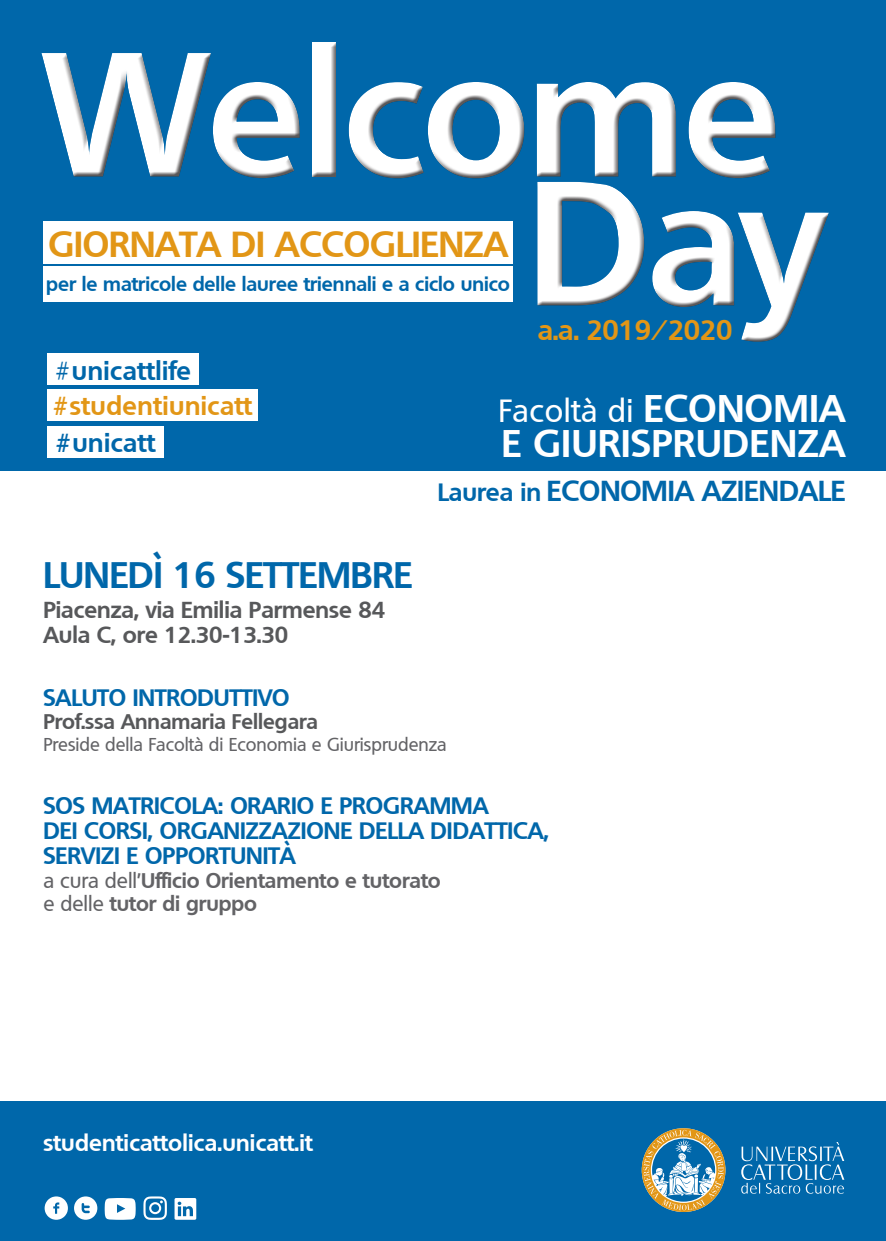
<style>
.page{position:relative;width:886px;height:1241px;background:#fff}
.page>*{position:absolute;margin:0;border:0;box-sizing:border-box;transform-origin:0 0}
.t1{font:700 171.25px/128.8px "Quebec";letter-spacing:-.01em;color:#fff;text-align:right}
.t2{font:700 37.5px "Quebec";letter-spacing:.02em;color:#fff}
.t3{font:700 35.94px "Quebec";color:#0067aa}
.t4{font:700 35.25px "Quebec";color:#e29616}
.t5{font:500 31.25px "Quebec";letter-spacing:.02em;color:#fff}
.t6{font:700 28.12px "Quebec";color:#0067aa}
.t7{font:700 27.5px "Quebec";letter-spacing:-.01em;color:#e29616}
.t8{font:700 25.38px "Quebec";letter-spacing:.02em;color:#0067aa}
.t9{font:700 25.38px "Quebec";letter-spacing:.02em;color:#e29616}
.t10{font:700 23.12px "Quebec";color:#0067aa}
.t11{font:700 22.5px "Quebec";color:#57585a}
.t12{font:700 22.44px "Quebec";letter-spacing:.01em;color:#fff}
.t13{font:700 20.62px "Quebec";color:#636366}
.t14{font:700 20.62px "Quebec";color:#57585a}
.t15{font:700 19.38px "Quebec";color:#0067aa}
.t16{font:500 18.12px "Quebec";color:#636366}
.s1{font-weight:400}
.s2{font-weight:700;font-size:37.5px}
.s3{font-size:24.38px}
.s4{font-weight:500}
</style>
<div class="page">
<div style="left:0;top:1101px;width:886px;height:139px;background:#0067aa"></div>
<div style="left:0;top:0;width:886px;height:470px;background:#0067aa"></div>
<svg style="left:642px;top:1128px;width:83px;height:83px"></svg>
<svg style="left:741px;top:1142px;width:103px;height:51px"></svg>
<div style="left:62px;top:39px;width:772px;height:308px;background:#231f20;opacity:.75"></div>
<svg style="left:45px;top:1196px;width:23px;height:23px"></svg>
<svg style="left:74px;top:1196px;width:23px;height:23px"></svg>
<svg style="left:105px;top:1198px;width:31px;height:21px"></svg>
<svg style="left:143px;top:1196px;width:24px;height:23px"></svg>
<svg style="left:175px;top:1198px;width:21px;height:21px"></svg>
<div style="left:47px;top:426px;width:117px;height:31px;background:#fff"></div>
<div style="left:48px;top:389px;width:210px;height:32px;background:#fff"></div>
<div style="left:47px;top:353px;width:152px;height:32px;background:#fff"></div>
<div style="left:43px;top:221px;width:470px;height:42px;background:#fff"></div>
<div style="left:43px;top:266px;width:470px;height:36px;background:#fff"></div>
<h1 class="t1" style="left:43px;top:46px;width:783px">Welcome<br>Day</h1>
<p class="t4" style="left:48px;top:221px;width:461px">GIORNATA DI ACCOGLIENZA</p>
<p class="t15" style="left:46px;top:271px;width:465px">per le matricole delle lauree triennali e a ciclo unico</p>
<p class="t7" style="left:538px;top:311px;width:196px">a.a. 2019/2020</p>
<p class="t8" style="left:55px;top:353px;width:137px"><span class="s1">#</span>unicattlife</p>
<p class="t9" style="left:53px;top:389px;width:200px">#studentiunicatt</p>
<p class="t8" style="left:56px;top:426px;width:101px">#unicatt</p>
<p class="t3" style="left:43px;top:551px;width:371px">LUNEDÌ 16 SETTEMBRE</p>
<p class="t11" style="left:43px;top:595px;width:343px">Piacenza, via Emilia Parmense 84</p>
<p class="t11" style="left:43px;top:620px;width:246px">Aula C, ore 12.30-13.30</p>
<p class="t5" style="left:498px;top:391px;width:348px">Facoltà di <span class="s2">ECONOMIA</span></p>
<p class="t2" style="left:502px;top:418px;width:345px">E GIURISPRUDENZA</p>
<p class="t6" style="left:438px;top:472px;width:409px"><span class="s3">Laurea in</span> ECONOMIA AZIENDALE</p>
<p class="t10" style="left:43px;top:682px;width:248px">SALUTO INTRODUTTIVO</p>
<p class="t14" style="left:43px;top:708px;width:276px">Prof.ssa Annamaria Fellegara</p>
<p class="t16" style="left:43px;top:733px;width:405px">Preside della Facoltà di Economia e Giurisprudenza</p>
<p class="t10" style="left:43px;top:790px;width:447px">SOS MATRICOLA: ORARIO E PROGRAMMA</p>
<p class="t10" style="left:43px;top:815px;width:507px">DEI CORSI, ORGANIZZAZIONE DELLA DIDATTICA,</p>
<p class="t10" style="left:43px;top:840px;width:254px">SERVIZI E OPPORTUNITÀ</p>
<p class="t13" style="left:43px;top:866px;width:399px"><span class="s4">a cura dell’</span>Ufficio Orientamento e tutorato</p>
<p class="t13" style="left:43px;top:890px;width:215px"><span class="s4">e delle</span> tutor di gruppo</p>
<p class="t12" style="left:43px;top:1127px;width:271px">studenticattolica.unicatt.it</p>
</div>
